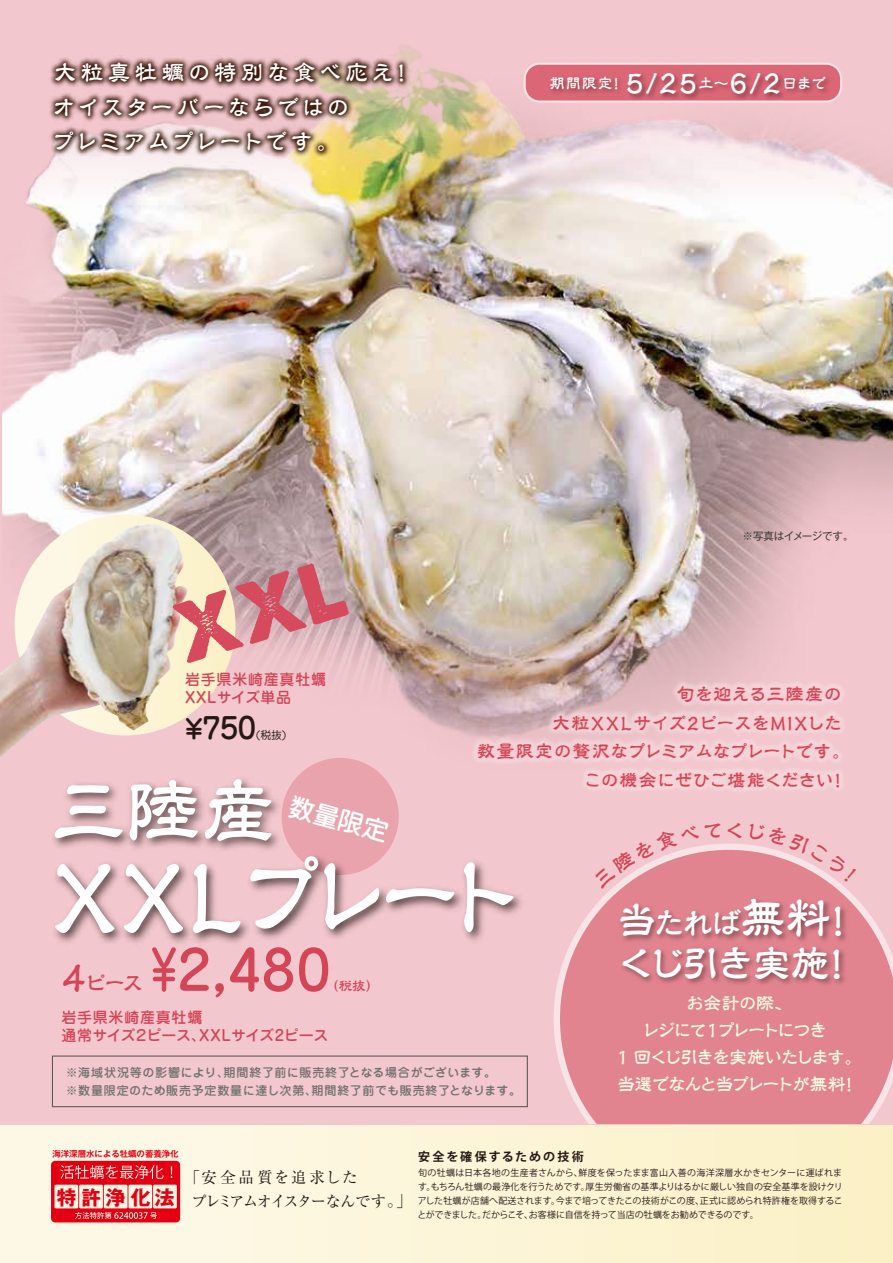
<style>
.page{position:relative;width:893px;height:1263px;background:#fff}
.page>*{position:absolute;margin:0;border:0;box-sizing:border-box;transform-origin:0 0}
.t1{font:500 90px "Reisho 101 Std";letter-spacing:-.11em;color:#fff}
.t2{font:500 73.5px "Reisho 101 Std";color:#fff}
.t3{font:500 54px "Jun 34 Pro";color:#d34557}
.t4{font:500 38.55px "Reisho 101 Std";letter-spacing:-.105em;color:#fff}
.t5{font:500 31.5px "Reisho 101 Std";color:#fff}
.t6{font:500 29.1px "Jun 34 Pro";color:#231815}
.t7{font:500 25.35px "Jun 34 Pro";color:#fff}
.t8{font:500 22.5px/34.5px "Reisho 101 Std";letter-spacing:.11em;color:#fff}
.t9{font:500 21px "Reisho 101 Std";color:#d34557}
.t10{font:700 19.8px "Gothic MB101 Pro";letter-spacing:.24em;color:#e40012}
.t11{font:500 18px/27px "Reisho 101 Std";letter-spacing:-.115em;color:#f6f9e4;text-align:center}
.t12{font:500 18px "Reisho 101 Std";letter-spacing:-.025em;color:#d34557}
.t13{font:500 18px "Reisho 101 Std";letter-spacing:.005em;color:#d34557}
.t14{font:500 18px "Reisho 101 Std";letter-spacing:-.015em;color:#d34557}
.t15{font:500 18px "Reisho 101 Std";letter-spacing:.025em;color:#d34557}
.t16{font:15.45px/24px "Ryumin Pro";letter-spacing:-.055em;color:#231815}
.t17{font:500 15px/18px "Jun 34 Pro";letter-spacing:.02em;color:#d34557}
.t18{font:500 15px "Reisho 101 Std";letter-spacing:.065em;color:#fff}
.t19{font:500 15px/18px "Jun 34 Pro";letter-spacing:.05em;color:#d34557}
.t20{font:500 13.5px "Reisho 101 Std";color:#d34557}
.t21{font:500 12px/18px "Jun 34 Pro";letter-spacing:.045em;color:#727171}
.t22{font:700 12px "Koz Go Pr 6 N";letter-spacing:.17em;color:#231815}
.t23{font:10.65px "Jun 201 Pro";color:#231815}
.t24{font:10.5px "Gothic MB101 Pro";letter-spacing:-.025em;color:#3e3a39}
.t25{font:9px/14.1px "Koz Go Pr 6 N";letter-spacing:-.01em;color:#231815;text-align:justify}
.t26{font:700 8.4px "Gothic MB101 Pro De";color:#e40012}
.s1{font-size:27px}
.s2{font-size:26.1px}
.s3{font-size:38.55px}
.s4{font-size:45px}
.s5{font-size:36px}
</style>
<div class="page">
<div style="left:0;top:1124px;width:893px;height:139px;background:linear-gradient(to right,#fdf7e9,#fbf1c7)"></div>
<div style="left:0;top:0;width:893px;height:1124px;background:#f2c7cd"></div>
<img style="left:2px;top:63px;width:891px;height:653px">
<svg style="left:309px;top:758px;width:62px;height:9px"></svg>
<svg style="left:554px;top:846px;width:339px;height:277px;background:#e5919c"></svg>
<svg style="left:51px;top:1161px;width:129px;height:61px;background:#ee6c6e"></svg>
<div style="left:525px;top:64px;width:316px;height:38px;background:#db6676;border-radius:15px"></div>
<div style="left:524px;top:63px;width:318px;height:40px;border:2px solid #f8e3e6;border-radius:15px"></div>
<img style="left:545px;top:65px;width:291px;height:41px">
<img style="left:53px;top:767px;width:468px;height:176px">
<img style="left:2px;top:46px;width:465px;height:165px">
<div style="left:52px;top:1055px;width:476px;height:52px;border:1px solid #595757"></div>
<img style="left:614px;top:891px;width:241px;height:103px">
<img style="left:420px;top:628px;width:473px;height:218px">
<svg style="left:15px;top:514px;width:221px;height:221px;background:#f9f0cd"></svg>
<img style="left:0;top:524px;width:188px;height:233px">
<svg style="left:173px;top:563px;width:176px;height:100px;background:#d99d9d"></svg>
<svg style="left:592px;top:823px;width:129px;height:66px"></svg>
<svg style="left:728px;top:822px;width:14px;height:16px"></svg>
<svg style="left:748px;top:823px;width:109px;height:59px"></svg>
<h3 class="t8" style="left:52px;top:53px;width:362px">大粒真牡蠣の特別な食べ応え！オイスターバーならではの<br>プレミアムプレートです。</h3>
<h3 class="t18" style="left:550px;top:71px;width:278px">期間限定! <span class="s1">5/25</span>土～<span class="s1">6/2</span>日まで</h3>
<p class="t24" style="left:743px;top:527px;width:113px">※写真はイメージです。</p>
<h3 class="t19" style="left:185px;top:669px;width:143px">岩手県米崎産真牡蠣<br>XXLサイズ単品</h3>
<h3 class="t6" style="left:185px;top:705px;width:73px"><span class="s2">¥</span>750</h3>
<h3 class="t15" style="left:677px;top:680px;width:167px">旬を迎える三陸産の</h3>
<h3 class="t13" style="left:552px;top:709px;width:291px">大粒XXLサイズ2ピースをMIXした</h3>
<h3 class="t12" style="left:477px;top:737px;width:374px">数量限定の贅沢なプレミアムなプレートです。</h3>
<h3 class="t14" style="left:584px;top:766px;width:264px">この機会にぜひご堪能ください！</h3>
<p class="t23" style="left:256px;top:727px;width:32px">(税抜)</p>
<h2 class="t2" style="left:51px;top:756px;width:225px">三陸産</h2>
<h1 class="t1" style="left:51px;top:828px;width:476px">XXLプレート</h1>
<h3 class="t7" style="left:295px;top:786px;width:103px;rotate:15deg">数量限定</h3>
<h3 class="t5" style="left:617px;top:899px;width:241px"><span class="s3">当</span>たれば<span class="s4">無料</span><span class="s3">！</span></h3>
<h3 class="t4" style="left:617px;top:934px;width:241px">くじ引き実施！</h3>
<h3 class="t11" style="left:617px;top:987px;width:247px">お会計の際、<br>レジにて１プレートにつき<br>1 回くじ引きを実施いたします。当選でなんと当プレートが無料！</h3>
<h3 class="t3" style="left:150px;top:927px;width:182px">¥2,480</h3>
<h3 class="t9" style="left:61px;top:967px;width:84px"><span class="s5">4</span>ピース</h3>
<h3 class="t20" style="left:325px;top:975px;width:55px">（税抜）</h3>
<h3 class="t17" style="left:61px;top:1007px;width:269px">岩手県米崎産真牡蠣<br>通常サイズ２ピース、XXLサイズ2ピース</h3>
<h3 class="t21" style="left:66px;top:1062px;width:457px">※海域状況等の影響により、期間終了前に販売終了となる場合がございます。<br>※数量限定のため販売予定数量に達し次第、期間終了前でも販売終了となります。</h3>
<p class="t26" style="left:52px;top:1147px;width:128px">海洋深層水による牡蠣の蓄養浄化</p>
<h3 class="t10" style="left:57px;top:1180px;width:119px">特許浄化法</h3>
<h3 class="t16" style="left:191px;top:1164px;width:222px;text-indent:-7px">「安全品質を追求した<br>プレミアムオイスターなんです。」</h3>
<h3 class="t22" style="left:418px;top:1149px;width:167px">安全を確保するための技術</h3>
<p class="t25" style="left:417px;top:1166px;width:427px">旬の牡蠣は日本各地の生産者さんから、鮮度を保ったまま富山入善の海洋深層水かきセンターに運ばれます。もちろん牡蠣の最浄化を行うためです。厚生労働省の基準よりはるかに厳しい独自の安全基準を設けクリアした牡蠣が店舗へ配送されます。今まで培ってきたこの技術がこの度、正式に認められ特許権を取得することができました。だからこそ、お客様に自信を持って当店の牡蠣をお勧めできるのです。</p>
</div>
